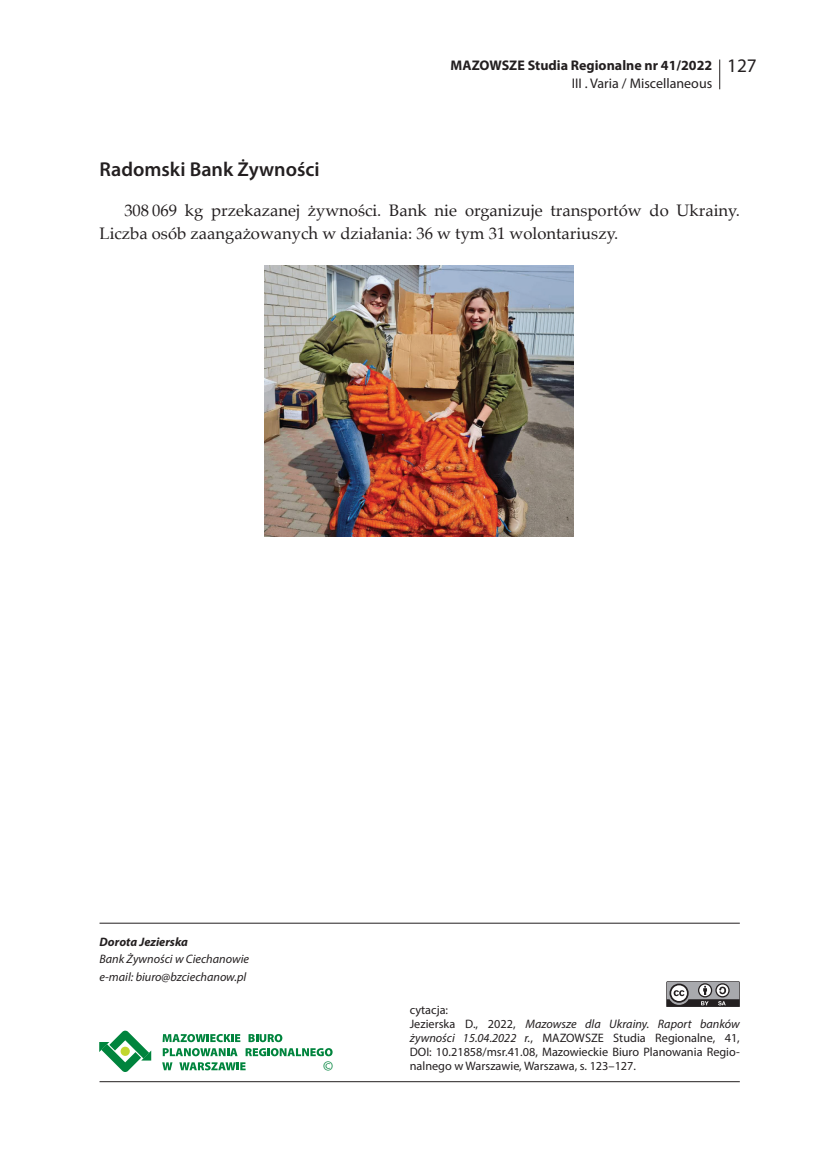
<style>
.page{position:relative;width:819px;height:1166px;background:#fff}
.page>*{position:absolute;margin:0;border:0;box-sizing:border-box;transform-origin:0 0}
.TYT_1{font:600 20.12px "Myriad Pro";color:#231f20}
.TEKST_GLOWNY{font:16.62px/22.8px "Palatino";color:#231f20}
.cytacja{font:14.88px "Myriad Pro";color:#00843d}
.t1{font:700 14px/17.5px "Myriad Pro";color:#231f20}
.cytacja-2{font:12.25px/14px "Myriad Pro";color:#231f20;text-align:justify}
.info_o_autorze_w_2-4{font:italic 12.25px "Myriad Pro";color:#231f20}
.info_o_autorze_cała{font:italic 700 12.25px "Myriad Pro";color:#231f20}
.s1{font-weight:400;font-size:19.25px}
.s2{font-weight:400}
.s3{font-style:italic}
</style>
<div class="page">
<svg style="left:719px;top:60px;width:1px;height:29px"></svg>
<hr style="left:99px;top:923px;width:640px;height:1px;background:#231f20">
<hr style="left:99px;top:1081px;width:640px;height:1px;background:#231f20">
<svg style="left:162px;top:1034px;width:78px;height:8px"></svg>
<svg style="left:248px;top:1034px;width:34px;height:8px"></svg>
<svg style="left:163px;top:1048px;width:74px;height:8px"></svg>
<svg style="left:245px;top:1048px;width:87px;height:8px"></svg>
<svg style="left:162px;top:1062px;width:10px;height:8px"></svg>
<svg style="left:179px;top:1062px;width:66px;height:8px"></svg>
<svg style="left:99px;top:1030px;width:52px;height:42px"></svg>
<svg style="left:666px;top:981px;width:73px;height:26px;background:#818082"></svg>
<img style="left:264px;top:265px;width:309px;height:272px">
<p class="t1" style="left:571px;top:56px;width:186px;text-indent:-121px">MAZOWSZE Studia Regionalne nr 41/2022 <span class="s1">127<br></span><span class="s2">III . Varia / Miscellaneous</span></p>
<p class="TYT_1" style="left:99px;top:156px;width:222px">Radomski Bank Żywności</p>
<p class="TEKST_GLOWNY" style="left:99px;top:199px;width:641px;text-indent:25px">308 069 kg przekazanej żywności. Bank nie organizuje transportów do Ukrainy.<br>Liczba osób zaangażowanych w działania: 36 w tym 31 wolontariuszy.</p>
<p class="info_o_autorze_cała" style="left:99px;top:934px;width:90px">Dorota Jezierska</p>
<p class="info_o_autorze_w_2-4" style="left:99px;top:952px;width:151px">Bank Żywności w Ciechanowie</p>
<p class="info_o_autorze_w_2-4" style="left:99px;top:969px;width:148px">e-mail: biuro@bzciechanow.pl</p>
<p class="cytacja" style="left:323px;top:1056px;width:12px">©</p>
<p class="cytacja-2" style="left:410px;top:1003px;width:40px">cytacja:</p>
<p class="cytacja-2" style="left:410px;top:1017px;width:331px">Jezierska D., 2022, <span class="s3">Mazowsze dla Ukrainy. Raport banków żywności 15.04.2022 r.</span>, MAZOWSZE Studia Regionalne, 41, DOI: 10.21858/msr.41.08, Mazowieckie Biuro Planowania Regio&shy;nalnego w Warszawie, Warszawa, s. 123–127.</p>
</div>
